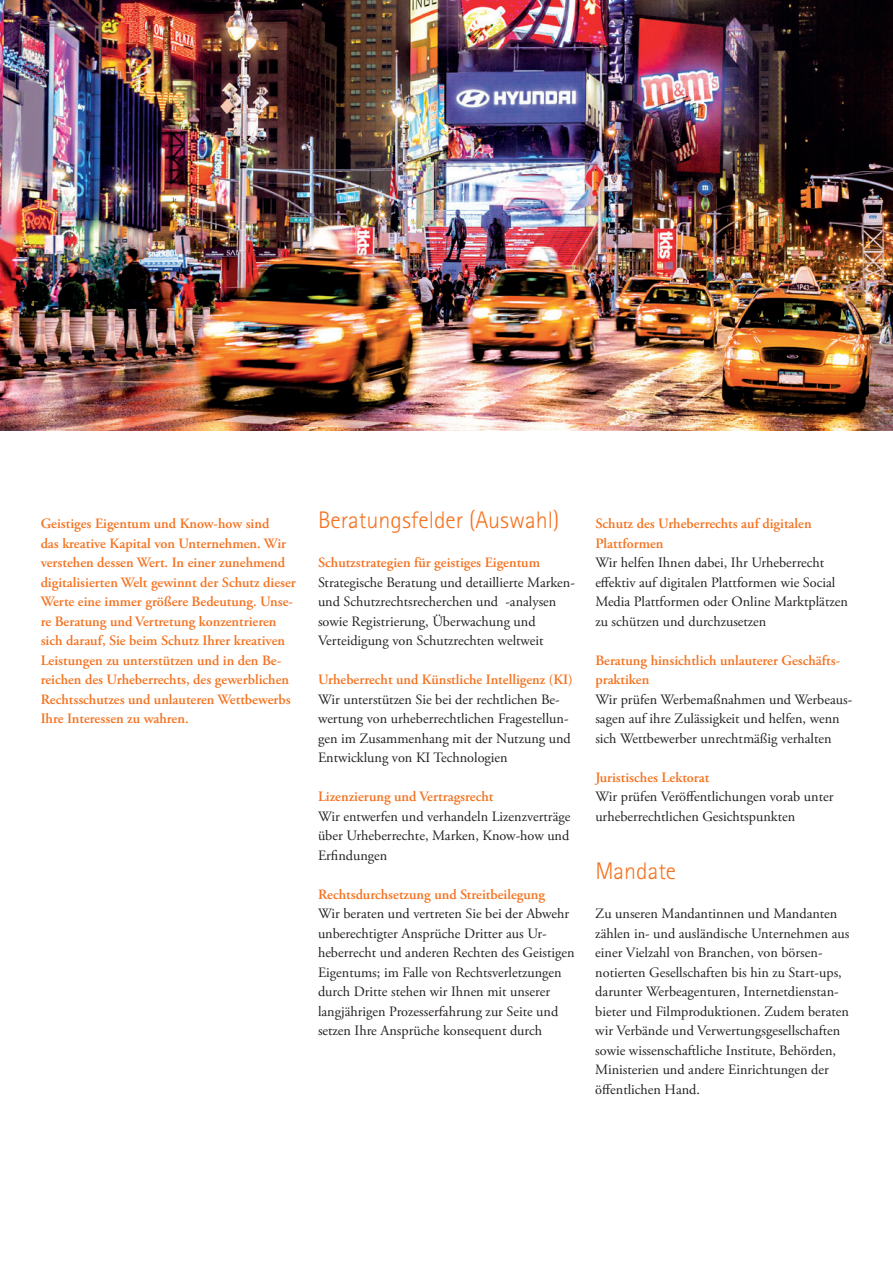
<style>
.page{position:relative;width:893px;height:1263px;background:#fff}
.page>*{position:absolute;margin:0;border:0;box-sizing:border-box;transform-origin:0 0}
.t1{font:300 24px "Rotis Sans Serif Pro";color:#f47321}
.t2{font:14.25px/19.5px "Adobe Garamond Pro";color:#231f20}
.t3{font:600 14.25px/19.5px "Adobe Garamond Pro";color:#f47321}
</style>
<div class="page">
<img style="left:0;top:0;width:893px;height:431px">
<p class="t3" style="left:41px;top:514px;width:257px">Geistiges Eigentum und Know-how sind<br>das kreative Kapital von Unternehmen. Wir verstehen dessen Wert. In einer zunehmend digitalisierten Welt gewinnt der Schutz dieser Werte eine immer größere Bedeutung. Unse&shy;re Beratung und Vertretung konzentrieren sich darauf, Sie beim Schutz Ihrer kreativen Leistungen zu unterstützen und in den Be&shy;reichen des Urheberrechts, des gewerblichen Rechtsschutzes und unlauteren Wettbewerbs Ihre Interessen zu wahren.</p>
<h1 class="t1" style="left:318px;top:506px;width:243px">Beratungsfelder (Auswahl)</h1>
<p class="t3" style="left:318px;top:553px;width:224px">Schutzstrategien für geistiges Eigentum</p>
<p class="t2" style="left:318px;top:573px;width:258px">Strategische Beratung und detaillierte Marken&shy;und Schutzrechtsrecherchen und -analysen sowie Registrierung, Überwachung und Verteidigung von Schutzrechten weltweit</p>
<p class="t3" style="left:318px;top:670px;width:256px">Urheberrecht und Künstliche Intelligenz (KI)</p>
<p class="t2" style="left:318px;top:690px;width:254px">Wir unterstützen Sie bei der rechtlichen Be‑ wertung von urheberrechtlichen Fragestellun‑ gen im Zusammenhang mit der Nutzung und Entwicklung von KI Technologien</p>
<p class="t3" style="left:318px;top:787px;width:177px">Lizenzierung und Vertragsrecht</p>
<p class="t2" style="left:318px;top:807px;width:254px;text-align:justify">Wir entwerfen und verhandeln Lizenzverträge über Urheberrechte, Marken, Know‐how und Erfindungen</p>
<p class="t3" style="left:318px;top:884px;width:229px">Rechtsdurchsetzung und Streitbeilegung</p>
<p class="t2" style="left:318px;top:904px;width:258px">Wir beraten und vertreten Sie bei der Abwehr unberechtigter Ansprüche Dritter aus Ur‑ heberrecht und anderen Rechten des Geistigen Eigentums; im Falle von Rechtsverletzungen durch Dritte stehen wir Ihnen mit unserer langjährigen Prozesserfahrung zur Seite und setzen Ihre Ansprüche konsequent durch</p>
<p class="t3" style="left:595px;top:514px;width:218px">Schutz des Urheberrechts auf digitalen<br>Plattformen</p>
<p class="t2" style="left:595px;top:553px;width:254px">Wir helfen Ihnen dabei, Ihr Urheberrecht effektiv auf digitalen Plattformen wie Social Media Plattformen oder Online Marktplätzen zu schützen und durchzusetzen</p>
<p class="t3" style="left:595px;top:651px;width:246px">Beratung hinsichtlich unlauterer Geschäfts&shy;praktiken</p>
<p class="t2" style="left:595px;top:690px;width:258px">Wir prüfen Werbemaßnahmen und Werbeaus‑ sagen auf ihre Zulässigkeit und helfen, wenn sich Wettbewerber unrechtmäßig verhalten</p>
<p class="t3" style="left:595px;top:768px;width:116px">Juristisches Lektorat</p>
<p class="t2" style="left:595px;top:787px;width:240px">Wir prüfen Veröffentlichungen vorab unter urheberrechtlichen Gesichtspunkten</p>
<h1 class="t1" style="left:595px;top:857px;width:82px">Mandate</h1>
<p class="t2" style="left:595px;top:904px;width:256px">Zu unseren Mandantinnen und Mandanten zählen in- und ausländische Unternehmen aus einer Vielzahl von Branchen, von börsen‑ notierten Gesellschaften bis hin zu Start-ups, darunter Werbeagenturen, Internetdienstan‑ bieter und Filmproduktionen. Zudem beraten wir Verbände und Verwertungsgesellschaften sowie wissenschaftliche Institute, Behörden, Ministerien und andere Einrichtungen der öffentlichen Hand.</p>
</div>
